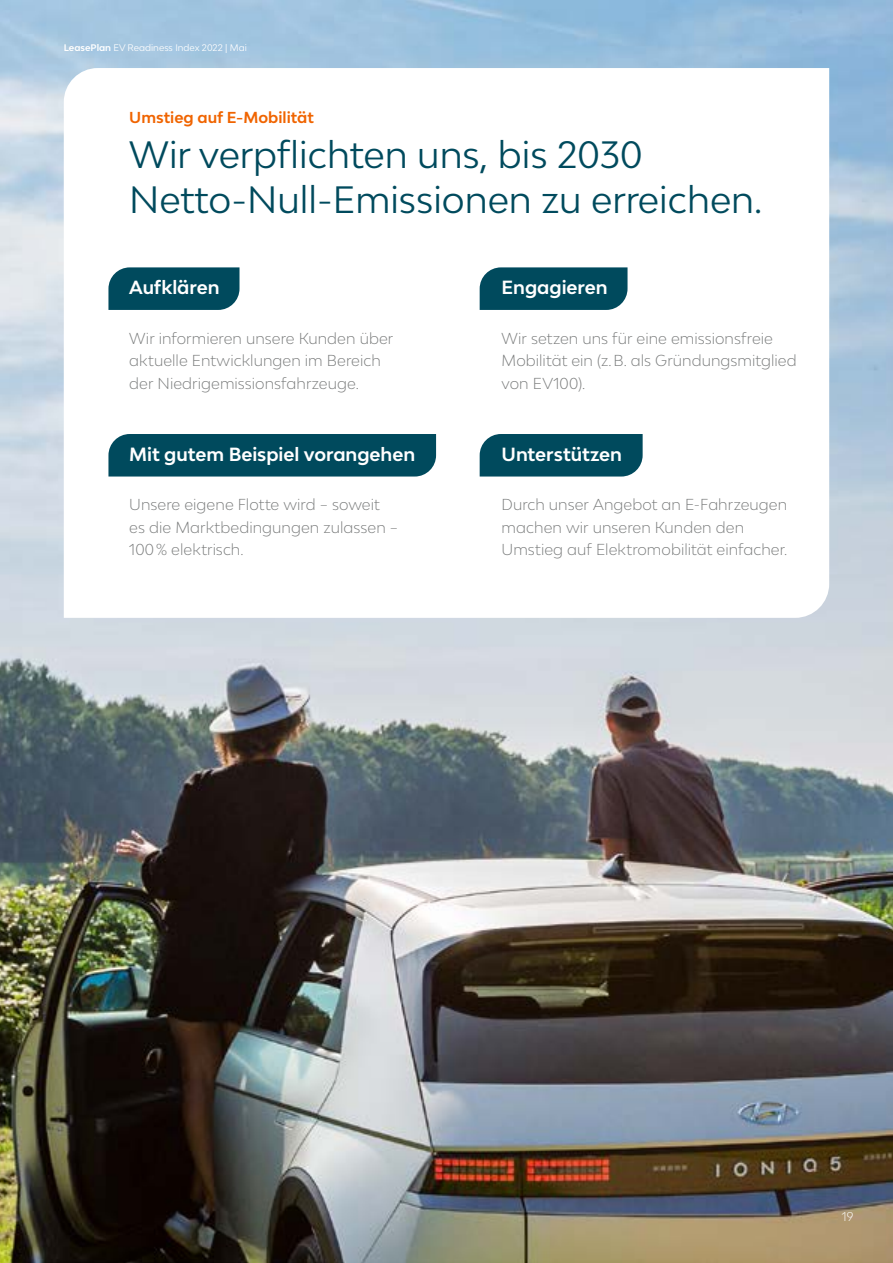
<style>
.page{position:relative;width:893px;height:1263px;background:#fff}
.page>*{position:absolute;margin:0;border:0;box-sizing:border-box;transform-origin:0 0}
.t1{font:36px/45px "Lease Plan";color:#004a5d}
.t2{font:700 18px "Lease Plan";color:#fff}
.t3{font:300 15px/22.5px "Lease Plan";letter-spacing:.005em;color:#767878}
.t4{font:700 15px "Lease Plan";color:#f06400}
.t5{font:300 12px "Lease Plan";color:#fff}
.t6{font:9px "Lease Plan";color:#fff}
.s1{font-weight:700}
</style>
<div class="page">
<img style="left:0;top:0;width:893px;height:1263px">
<svg style="left:64px;top:68px;width:765px;height:550px"></svg>
<svg style="left:108px;top:267px;width:131px;height:43px;background:#0c5264"></svg>
<div style="left:108px;top:434px;width:328px;height:42px;background:#004a5d"></div>
<svg style="left:480px;top:267px;width:147px;height:43px;background:#0a5163"></svg>
<div style="left:480px;top:434px;width:163px;height:42px;background:#004a5d"></div>
<p class="t6" style="left:64px;top:42px;width:185px"><span class="s1">LeasePlan</span> EV Readiness Index 2022 | Mai</p>
<p class="t4" style="left:129px;top:108px;width:186px">Umstieg auf E-Mobilität</p>
<h1 class="t1" style="left:129px;top:131px;width:634px">Wir verpflichten uns, bis 2030<br>Netto-Null-Emissionen zu erreichen.</h1>
<p class="t2" style="left:129px;top:276px;width:92px">Aufklären</p>
<p class="t3" style="left:129px;top:326px;width:265px">Wir informieren unsere Kunden über aktuelle Entwicklungen im Bereich der Niedrigemissionsfahrzeuge.</p>
<p class="t2" style="left:129px;top:442px;width:287px">Mit gutem Beispiel vorangehen</p>
<p class="t3" style="left:129px;top:493px;width:270px">Unsere eigene Flotte wird – soweit es die Marktbedingungen zulassen –<br>100% elektrisch.</p>
<p class="t2" style="left:502px;top:276px;width:107px">Engagieren</p>
<p class="t3" style="left:502px;top:326px;width:296px">Wir setzen uns für eine emissionsfreie<br>Mobilität ein (z.B. als Gründungsmitglied von EV100).</p>
<p class="t2" style="left:502px;top:442px;width:122px">Unterstützen</p>
<p class="t3" style="left:502px;top:493px;width:287px">Durch unser Angebot an E-Fahrzeugen machen wir unseren Kunden den<br>Umstieg auf Elektromobilität einfacher.</p>
<p class="t5" style="left:842px;top:1209px;width:13px">19</p>
</div>
